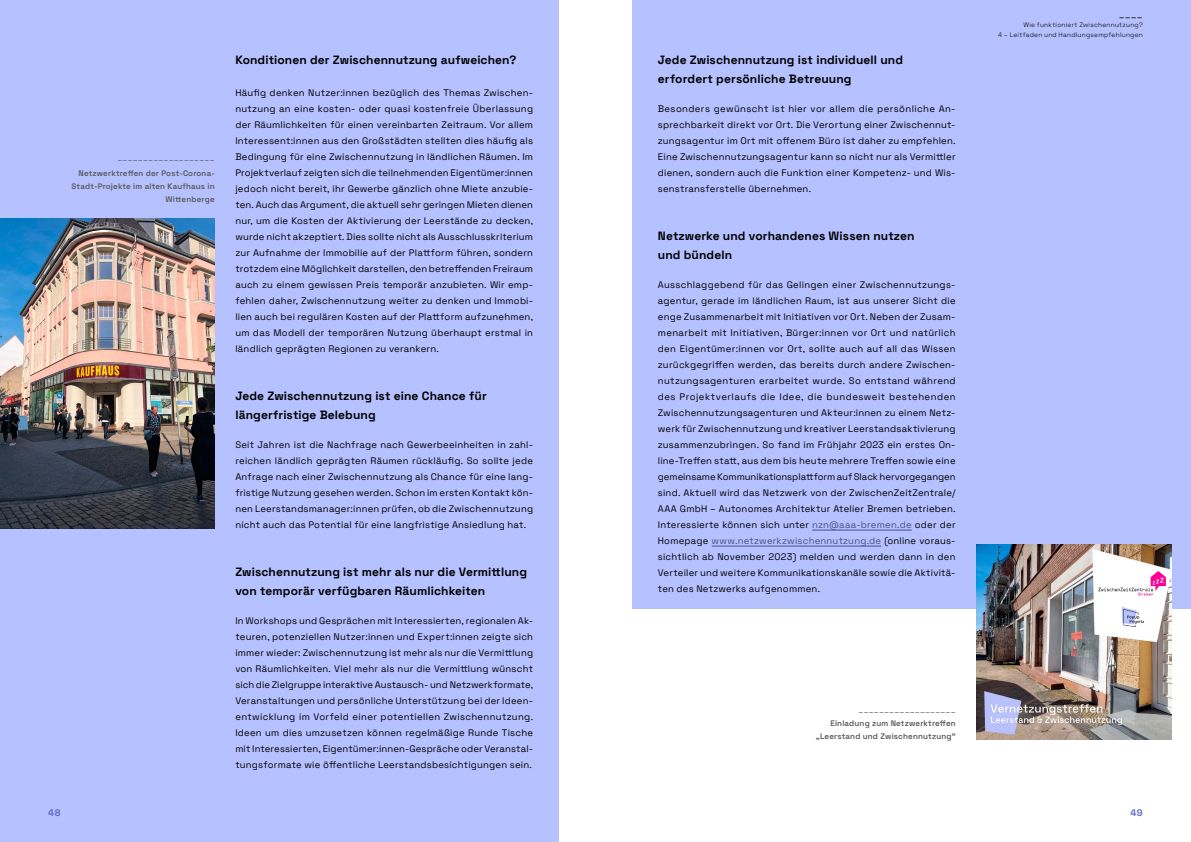
<style>
.page{position:relative;width:1191px;height:842px;background:#fff}
.page>*{position:absolute;margin:0;border:0;box-sizing:border-box;transform-origin:0 0}
.t1{font:700 12px/19.3px "Space Grotesk";letter-spacing:.01em;color:#000}
.t2{font:9.5px/16px "Space Grotesk";letter-spacing:.02em;color:#000;text-align:justify}
.t3{font:700 9.5px "Space Grotesk";color:#626bc6}
.t4{font:600 8px/13px "Space Grotesk";letter-spacing:.02em;color:#58595b;text-align:right}
.t5{font:8px "Space Grotesk";color:#58595b}
.t6{font:300 6.5px/10px "Space Grotesk";letter-spacing:.04em;color:#000;text-align:right}
.s1{color:#4b5087}
</style>
<div class="page">
<div style="left:0;top:0;width:558px;height:842px;background:#b6c1ff"></div>
<img style="left:0;top:218px;width:215px;height:310px">
<div style="left:632px;top:0;width:559px;height:608px;background:#b6c1ff"></div>
<hr style="left:812px;top:530px;width:99px;height:1px;background:#4b5087">
<hr style="left:711px;top:546px;width:170px;height:1px;background:#4b5087">
<img style="left:976px;top:544px;width:195px;height:195px">
<p class="t5" style="left:117px;top:151px;width:99px">___________________</p>
<p class="t4" style="left:72px;top:166px;width:145px">Netzwerktreffen der Post-Corona-<br>Stadt-Projekte im alten Kaufhaus in<br>Wittenberge</p>
<p class="t3" style="left:48px;top:805px;width:14px">48</p>
<p class="t1" style="left:235px;top:49px;width:282px">Konditionen der Zwischennutzung aufweichen?</p>
<p class="t2" style="left:235px;top:84px;width:299px">Häufig denken Nutzer:innen bezüglich des Themas Zwischen&shy;nutzung an eine kosten- oder quasi kostenfreie Überlassung der Räumlichkeiten für einen vereinbarten Zeitraum. Vor allem Interessent:innen aus den Großstädten stellten dies häufig als Bedingung für eine Zwischennutzung in ländlichen Räumen. Im Projektverlauf zeigten sich die teilnehmenden Eigentümer:innen jedoch nicht bereit, ihr Gewerbe gänzlich ohne Miete anzubie&shy;ten. Auch das Argument, die aktuell sehr geringen Mieten dienen nur, um die Kosten der Aktivierung der Leerstände zu decken, wurde nicht akzeptiert. Dies sollte nicht als Ausschlusskriterium zur Aufnahme der Immobilie auf der Plattform führen, sondern trotzdem eine Möglichkeit darstellen, den betreffenden Freiraum auch zu einem gewissen Preis temporär anzubieten. Wir emp&shy;fehlen daher, Zwischennutzung weiter zu denken und Immobi&shy;lien auch bei regulären Kosten auf der Plattform aufzunehmen, um das Modell der temporären Nutzung überhaupt erstmal in ländlich geprägten Regionen zu verankern.</p>
<p class="t1" style="left:235px;top:385px;width:253px">Jede Zwischennutzung ist eine Chance für längerfristige Belebung</p>
<p class="t2" style="left:235px;top:436px;width:299px">Seit Jahren ist die Nachfrage nach Gewerbeeinheiten in zahl&shy;reichen ländlich geprägten Räumen rückläufig. So sollte jede Anfrage nach einer Zwischennutzung als Chance für eine lang&shy;fristige Nutzung gesehen werden. Schon im ersten Kontakt kön&shy;nen Leerstandsmanager:innen prüfen, ob die Zwischennutzung nicht auch das Potential für eine langfristige Ansiedlung hat.</p>
<p class="t1" style="left:235px;top:561px;width:293px">Zwischennutzung ist mehr als nur die Vermittlung von temporär verfügbaren Räumlichkeiten</p>
<p class="t2" style="left:235px;top:612px;width:299px">In Workshops und Gesprächen mit Interessierten, regionalen Ak&shy;teuren, potenziellen Nutzer:innen und Expert:innen zeigte sich immer wieder: Zwischennutzung ist mehr als nur die Vermittlung von Räumlichkeiten. Viel mehr als nur die Vermittlung wünscht sich die Zielgruppe interaktive Austausch- und Netzwerkformate, Veranstaltungen und persönliche Unterstützung bei der Ideen&shy;entwicklung im Vorfeld einer potentiellen Zwischennutzung.<br>Ideen um dies umzusetzen können regelmäßige Runde Tische mit Interessierten, Eigentümer:innen-Gespräche oder Veranstal&shy;tungsformate wie öffentliche Leerstandsbesichtigungen sein.</p>
<p class="t1" style="left:658px;top:49px;width:247px">Jede Zwischennutzung ist individuell und erfordert persönliche Betreuung</p>
<p class="t2" style="left:658px;top:100px;width:299px">Besonders gewünscht ist hier vor allem die persönliche An&shy;sprechbarkeit direkt vor Ort. Die Verortung einer Zwischennut&shy;zungsagentur im Ort mit offenem Büro ist daher zu empfehlen.<br>Eine Zwischennutzungsagentur kann so nicht nur als Vermittler dienen, sondern auch die Funktion einer Kompetenz- und Wis&shy;senstransferstelle übernehmen.</p>
<p class="t1" style="left:658px;top:225px;width:258px">Netzwerke und vorhandenes Wissen nutzen und bündeln</p>
<p class="t2" style="left:658px;top:276px;width:299px">Ausschlaggebend für das Gelingen einer Zwischennutzungs&shy;agentur, gerade im ländlichen Raum, ist aus unserer Sicht die enge Zusammenarbeit mit Initiativen vor Ort. Neben der Zusam&shy;menarbeit mit Initiativen, Bürger:innen vor Ort und natürlich den Eigentümer:innen vor Ort, sollte auch auf all das Wissen zurückgegriffen werden, das bereits durch andere Zwischen&shy;nutzungsagenturen erarbeitet wurde. So entstand während des Projektverlaufs die Idee, die bundesweit bestehenden Zwischennutzungsagenturen und Akteur:innen zu einem Netz&shy;werk für Zwischennutzung und kreativer Leerstandsaktivierung zusammenzubringen. So fand im Frühjahr 2023 ein erstes On&shy;line-Treffen statt, aus dem bis heute mehrere Treffen sowie eine gemeinsame Kommunikationsplattform auf Slack hervorgegangen sind. Aktuell wird das Netzwerk von der ZwischenZeitZentrale/ AAA GmbH – Autonomes Architektur Atelier Bremen betrieben.<br>Interessierte können sich unter <span class="s1">nzn@aaa-bremen.de</span> oder der Homepage <span class="s1">www.netzwerkzwischennutzung.de</span> (online voraus&shy;sichtlich ab November 2023) melden und werden dann in den Verteiler und weitere Kommunikationskanäle sowie die Aktivitä&shy;ten des Netzwerks aufgenommen.</p>
<p class="t2" style="left:1118px;top:5px;width:25px">____</p>
<p class="t6" style="left:998px;top:20px;width:146px">Wie funktioniert Zwischennutzung?<br>4 – Leitfaden und Handlungsempfehlungen</p>
<p class="t5" style="left:858px;top:703px;width:99px">___________________</p>
<p class="t4" style="left:816px;top:716px;width:141px">Einladung zum Netzwerktreffen „Leerstand und Zwischennutzung“</p>
<p class="t3" style="left:1130px;top:805px;width:14px">49</p>
</div>
